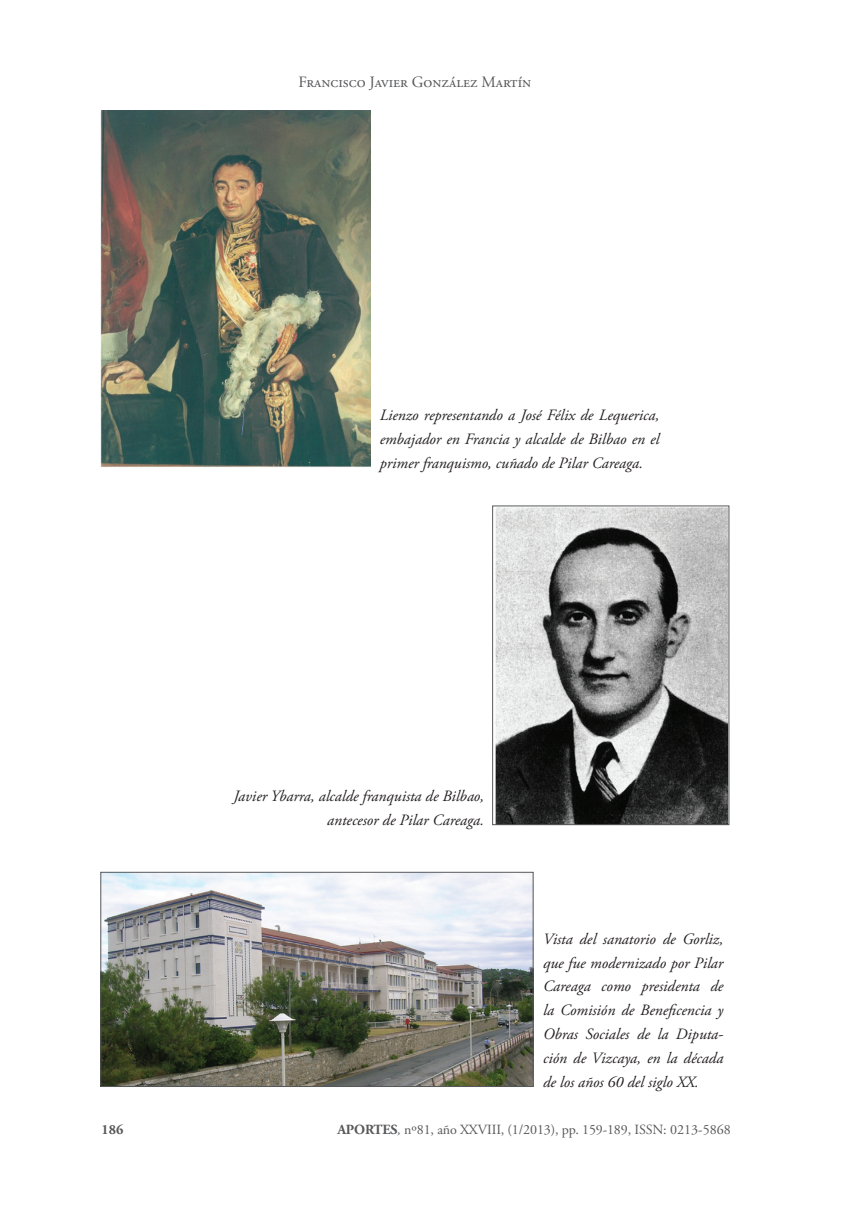
<style>
.page{position:relative;width:843px;height:1211px;background:#fff}
.page>*{position:absolute;margin:0;border:0;box-sizing:border-box;transform-origin:0 0}
.t1{font:italic 15.75px/23.8px "Adobe Garamond Pro";color:#231f20;text-align:justify}
.t2{font:15.75px "Adobe Garamond Pro";color:#57585a}
.t3{font:14px "Adobe Garamond Pro";letter-spacing:-.01em;color:#57585a}
.t4{font:700 14px "Adobe Garamond Pro";color:#57585a}
.s1{font-weight:700}
.s2{font-style:italic}
</style>
<div class="page">
<img style="left:101px;top:111px;width:269px;height:356px">
<img style="left:495px;top:508px;width:232px;height:315px">
<div style="left:492px;top:506px;width:237px;height:319px;border:1px solid #57585a"></div>
<img style="left:103px;top:874px;width:428px;height:211px">
<div style="left:101px;top:872px;width:432px;height:215px;border:1px solid #57585a"></div>
<p class="t2" style="left:298px;top:72px;width:234px">Francisco Javier González Martín</p>
<p class="t1" style="left:380px;top:404px;width:281px">Lienzo representando a José Félix de Lequerica, embajador en Francia y alcalde de Bilbao en el primer franquismo, cuñado de Pilar Careaga.</p>
<p class="t1" style="left:233px;top:784px;width:252px;text-align:right">Javier Ybarra, alcalde franquista de Bilbao, antecesor de Pilar Careaga.</p>
<p class="t1" style="left:543px;top:927px;width:182px">Vista del sanatorio de Gorliz, que fue modernizado por Pilar Careaga como presidenta de la Comisión de Beneficencia y Obras Sociales de la Diputa&shy;ción de Vizcaya, en la década de los años 60 del siglo XX.</p>
<p class="t4" style="left:102px;top:1121px;width:23px">186</p>
<p class="t3" style="left:337px;top:1121px;width:395px"><span class="s1">APORTES</span><span class="s2">,</span> nº81, año XXVIII, (1/2013), pp. 159-189, ISSN: 0213-5868</p>
</div>
